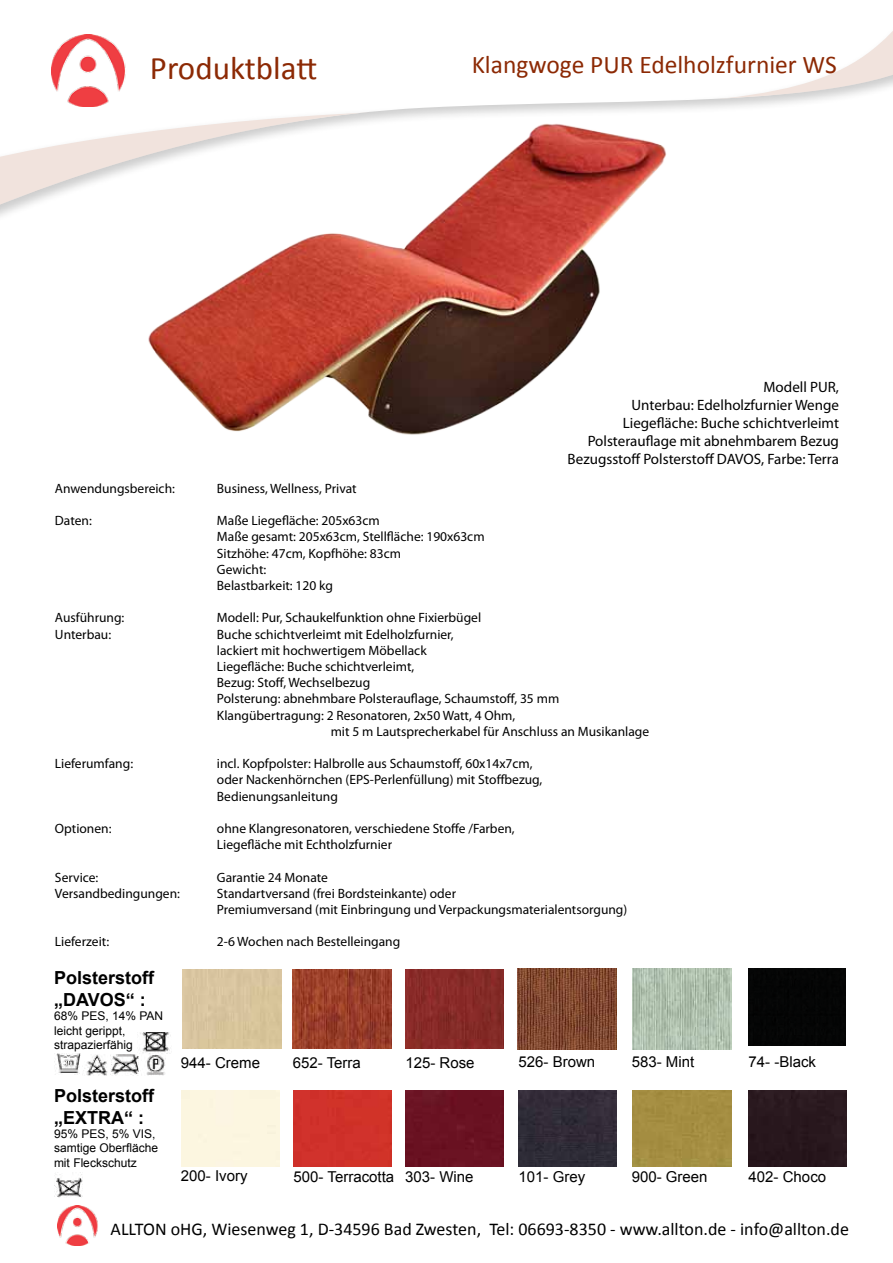
<style>
.page{position:relative;width:893px;height:1263px;background:#fff}
.page>*{position:absolute;margin:0;border:0;box-sizing:border-box;transform-origin:0 0}
.t1{font:33px "Calibri";color:#8c2904}
.t2{font:25.5px "Calibri";color:#8c2904}
.t3{font:18px "Calibri";color:#000}
.t4{font:700 18px/21.6px "Arial";color:#000}
.t5{font:15px/18px "Myriad Pro";color:#000;text-align:right}
.t6{font:15px "Arial";color:#000}
.t7{font:13.5px/16.2px "Myriad Pro";color:#000}
.t8{font:12px/14.4px "Arial";color:#000}
</style>
<div class="page">
<svg style="left:0;top:31px;width:893px;height:174px"></svg>
<img style="left:52px;top:34px;width:82px;height:72px">
<img style="left:57px;top:1206px;width:41px;height:40px">
<img style="left:142px;top:120px;width:526px;height:315px">
<img style="left:405px;top:970px;width:98px;height:78px">
<img style="left:293px;top:970px;width:99px;height:78px">
<div style="left:183px;top:970px;width:99px;height:78px;background:#d8c59d"></div>
<div style="left:748px;top:968px;width:97px;height:78px;background:#050505"></div>
<img style="left:517px;top:968px;width:100px;height:81px">
<img style="left:632px;top:968px;width:99px;height:81px">
<img style="left:54px;top:1053px;width:27px;height:21px">
<img style="left:83px;top:1055px;width:83px;height:20px">
<img style="left:140px;top:1032px;width:31px;height:22px">
<div style="left:405px;top:1091px;width:98px;height:76px;background:#6a1222"></div>
<div style="left:293px;top:1091px;width:98px;height:76px;background:#d1322a"></div>
<div style="left:519px;top:1091px;width:98px;height:76px;background:#302b37"></div>
<div style="left:749px;top:1091px;width:98px;height:76px;background:#28171d"></div>
<div style="left:632px;top:1090px;width:99px;height:77px;background:#a48e42"></div>
<img style="left:54px;top:1174px;width:28px;height:24px">
<h1 class="t1" style="left:150px;top:47px;width:169px">Produktblatt</h1>
<h2 class="t2" style="left:472px;top:49px;width:367px">Klangwoge PUR Edelholzfurnier WS</h2>
<p class="t5" style="left:568px;top:378px;width:273px">Modell PUR,<br>Unterbau: Edelholzfurnier Wenge Liegefläche: Buche schichtverleimt Polsterauflage mit abnehmbarem Bezug Bezugsstoff Polsterstoff DAVOS, Farbe: Terra</p>
<p class="t7" style="left:55px;top:480px;width:122px">Anwendungsbereich:</p>
<p class="t7" style="left:217px;top:480px;width:141px">Business, Wellness, Privat</p>
<p class="t7" style="left:55px;top:512px;width:38px">Daten:</p>
<p class="t7" style="left:217px;top:512px;width:269px">Maße Liegefläche: 205x63cm<br>Maße gesamt: 205x63cm, Stellfläche: 190x63cm<br>Sitzhöhe: 47cm, Kopfhöhe: 83cm<br>Gewicht:<br>Belastbarkeit: 120 kg</p>
<p class="t7" style="left:55px;top:609px;width:71px">Ausführung:</p>
<p class="t7" style="left:217px;top:609px;width:266px">Modell: Pur, Schaukelfunktion ohne Fixierbügel</p>
<p class="t7" style="left:55px;top:626px;width:58px">Unterbau:</p>
<p class="t7" style="left:217px;top:626px;width:238px">Buche schichtverleimt mit Edelholzfurnier,</p>
<p class="t7" style="left:217px;top:642px;width:211px">lackiert mit hochwertigem Möbellack</p>
<p class="t7" style="left:217px;top:658px;width:199px">Liegefläche: Buche schichtverleimt,</p>
<p class="t7" style="left:217px;top:674px;width:155px">Bezug: Stoff, Wechselbezug</p>
<p class="t7" style="left:217px;top:690px;width:344px">Polsterung: abnehmbare Polsterauflage, Schaumstoff, 35 mm</p>
<p class="t7" style="left:217px;top:707px;width:300px">Klangübertragung: 2 Resonatoren, 2x50 Watt, 4 Ohm,</p>
<p class="t7" style="left:331px;top:723px;width:320px">mit 5 m Lautsprecherkabel für Anschluss an Musikanlage</p>
<p class="t7" style="left:55px;top:755px;width:80px">Lieferumfang:</p>
<p class="t7" style="left:217px;top:755px;width:327px">incl. Kopfpolster: Halbrolle aus Schaumstoff, 60x14x7cm, oder Nackenhörnchen (EPS-Perlenfüllung) mit Stoffbezug,<br>Bedienungsanleitung</p>
<p class="t7" style="left:55px;top:820px;width:58px">Optionen:</p>
<p class="t7" style="left:217px;top:820px;width:299px">ohne Klangresonatoren, verschiedene Stoffe /Farben,<br>Liegefläche mit Echtholzfurnier</p>
<p class="t7" style="left:55px;top:869px;width:45px">Service:</p>
<p class="t7" style="left:217px;top:869px;width:113px">Garantie 24 Monate</p>
<p class="t7" style="left:55px;top:885px;width:127px">Versandbedingungen:</p>
<p class="t7" style="left:217px;top:885px;width:412px">Standartversand (frei Bordsteinkante) oder<br>Premiumversand (mit Einbringung und Verpackungsmaterialentsorgung)</p>
<p class="t7" style="left:55px;top:933px;width:56px">Lieferzeit:</p>
<p class="t7" style="left:217px;top:933px;width:185px">2-6 Wochen nach Bestelleingang</p>
<h3 class="t4" style="left:54px;top:968px;width:102px">Polsterstoff „DAVOS“ :</h3>
<p class="t8" style="left:54px;top:1009px;width:111px">68% PES, 14% PAN leicht gerippt, strapazierfähig</p>
<h3 class="t4" style="left:54px;top:1085px;width:102px">Polsterstoff „EXTRA“ :</h3>
<p class="t8" style="left:54px;top:1127px;width:106px">95% PES, 5% VIS, samtige Oberfläche mit Fleckschutz</p>
<p class="t6" style="left:181px;top:1052px;width:81px">944- Creme</p>
<p class="t6" style="left:293px;top:1052px;width:70px">652- Terra</p>
<p class="t6" style="left:405px;top:1052px;width:71px">125- Rose</p>
<p class="t6" style="left:519px;top:1051px;width:78px">526- Brown</p>
<p class="t6" style="left:632px;top:1051px;width:64px">583- Mint</p>
<p class="t6" style="left:749px;top:1051px;width:69px">74- -Black</p>
<p class="t6" style="left:181px;top:1165px;width:68px">200- Ivory</p>
<p class="t6" style="left:294px;top:1166px;width:181px">500- Terracotta 303- Wine</p>
<p class="t6" style="left:519px;top:1166px;width:68px">101- Grey</p>
<p class="t6" style="left:632px;top:1166px;width:77px">900- Green</p>
<p class="t6" style="left:749px;top:1166px;width:79px">402- Choco</p>
<h3 class="t3" style="left:111px;top:1218px;width:740px">ALLTON oHG, Wiesenweg 1, D-34596 Bad Zwesten, Tel: 06693-8350 - www.allton.de - info@allton.de</h3>
</div>
